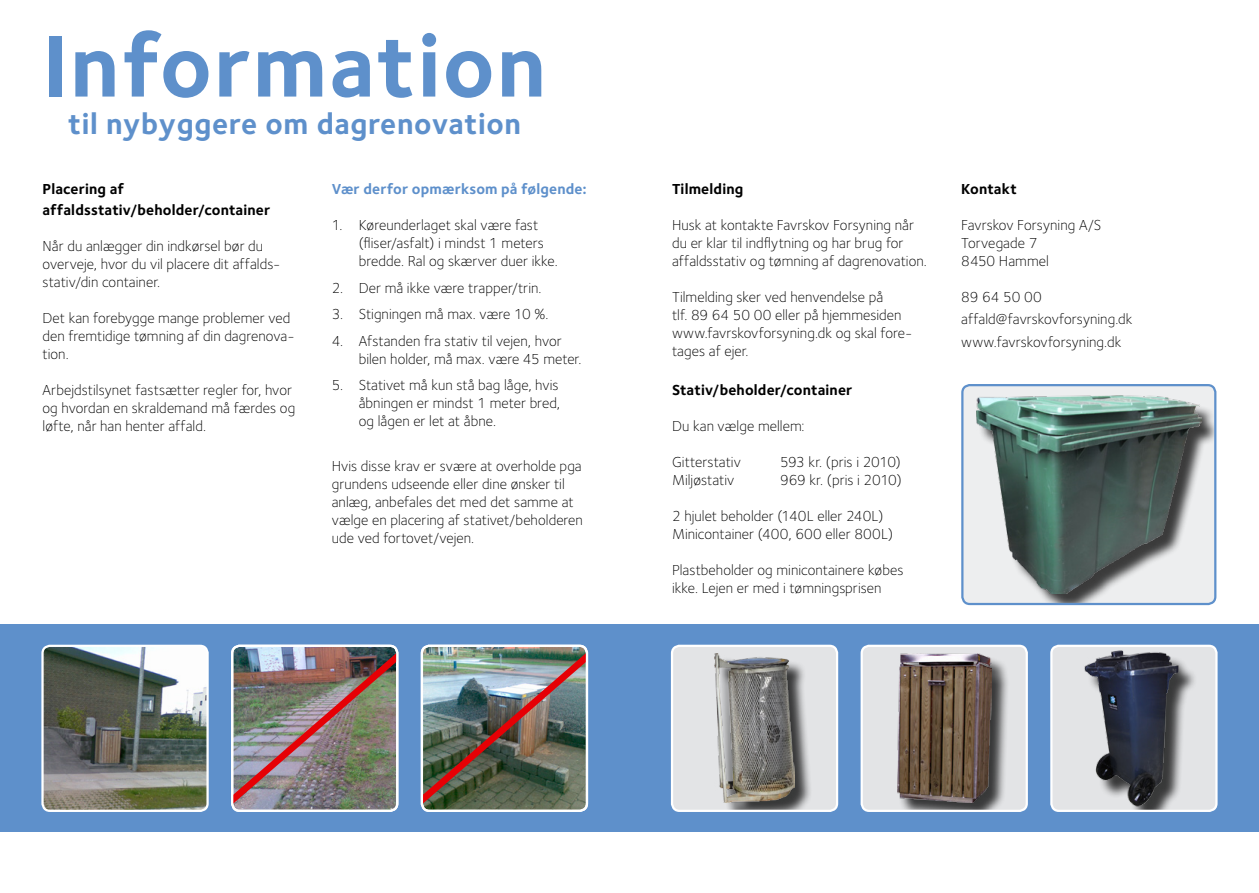
<style>
.page{position:relative;width:1259px;height:893px;background:#fff}
.page>*{position:absolute;margin:0;border:0;box-sizing:border-box;transform-origin:0 0}
.t1{font:700 90px "Foundry Sterling";letter-spacing:.02em;color:#5e90cb}
.t2{font:700 30px "Foundry Sterling";letter-spacing:.02em;color:#5e90cb}
.t3{font:300 15px/18px "Foundry Sterling";color:#000}
.t4{font:700 15px/21px "Foundry Sterling";letter-spacing:.01em;color:#000}
.t5{font:700 15px "Foundry Sterling";letter-spacing:.01em;color:#5e90cb}
</style>
<div class="page">
<div style="left:0;top:625px;width:1259px;height:207px;background:#5e90cb"></div>
<img style="left:44px;top:648px;width:162px;height:161px">
<div style="left:41px;top:645px;width:168px;height:167px;border:2px solid #fff;border-radius:8px"></div>
<div style="left:672px;top:646px;width:165px;height:165px;background:#e3e4e6;border-radius:8px"></div>
<div style="left:717px;top:656px;width:96px;height:155px;background:#000;opacity:.75"></div>
<img style="left:714px;top:654px;width:80px;height:149px">
<div style="left:671px;top:645px;width:167px;height:167px;border:2px solid #fff;border-radius:8px"></div>
<img style="left:1053px;top:646px;width:163px;height:165px">
<div style="left:1050px;top:645px;width:167px;height:167px;border:2px solid #fff;border-radius:8px"></div>
<div style="left:962px;top:385px;width:253px;height:219px;background:#edeeef;border-radius:8px"></div>
<div style="left:979px;top:398px;width:236px;height:206px;background:#000;opacity:.75"></div>
<img style="left:976px;top:396px;width:225px;height:197px">
<div style="left:961px;top:384px;width:255px;height:221px;border:2px solid #5e90cb;border-radius:8px"></div>
<div style="left:861px;top:646px;width:165px;height:165px;background:#e3e4e6;border-radius:8px"></div>
<div style="left:899px;top:656px;width:111px;height:155px;background:#000;opacity:.75"></div>
<img style="left:897px;top:654px;width:94px;height:149px">
<div style="left:860px;top:645px;width:168px;height:167px;border:2px solid #fff;border-radius:8px"></div>
<img style="left:232px;top:646px;width:165px;height:165px">
<div style="left:231px;top:645px;width:167px;height:167px;border:2px solid #fff;border-radius:8px"></div>
<img style="left:422px;top:646px;width:165px;height:165px">
<div style="left:421px;top:645px;width:167px;height:167px;border:2px solid #fff;border-radius:8px"></div>
<h1 class="t1" style="left:43px;top:13px;width:505px">Information</h1>
<h2 class="t2" style="left:68px;top:106px;width:454px">til nybyggere om dagrenovation</h2>
<p class="t4" style="left:43px;top:178px;width:229px">Placering af affaldsstativ/beholder/container</p>
<p class="t3" style="left:43px;top:237px;width:239px">Når du anlægger din indkørsel bør du overveje, hvor du vil placere dit affalds&shy;stativ/din container.</p>
<p class="t3" style="left:43px;top:309px;width:254px">Det kan forebygge mange problemer ved den fremtidige tømning af din dagrenova&shy;tion.</p>
<p class="t3" style="left:43px;top:381px;width:254px">Arbejdstilsynet fastsætter regler for, hvor og hvordan en skraldemand må færdes og løfte, når han henter affald.</p>
<p class="t5" style="left:332px;top:180px;width:257px">Vær derfor opmærksom på følgende:</p>
<p class="t3" style="left:359px;top:216px;width:200px;text-indent:-27px">1. Køreunderlaget skal være fast (fliser/asfalt) i mindst 1 meters bredde. Ral og skærver duer ikke.</p>
<p class="t3" style="left:332px;top:278px;width:211px">2. Der må ikke være trapper/trin.</p>
<p class="t3" style="left:332px;top:305px;width:218px">3. Stigningen må max. være 10 %.</p>
<p class="t3" style="left:359px;top:331px;width:224px;text-indent:-27px">4. Afstanden fra stativ til vejen, hvor bilen holder, må max. være 45 meter.</p>
<p class="t3" style="left:359px;top:376px;width:203px;text-align:justify;text-indent:-27px">5. Stativet må kun stå bag låge, hvis åbningen er mindst 1 meter bred, og lågen er let at åbne.</p>
<p class="t3" style="left:332px;top:457px;width:253px">Hvis disse krav er svære at overholde pga grundens udseende eller dine ønsker til anlæg, anbefales det med det samme at vælge en placering af stativet/beholderen ude ved fortovet/vejen.</p>
<p class="t4" style="left:672px;top:178px;width:73px">Tilmelding</p>
<p class="t3" style="left:672px;top:216px;width:256px">Husk at kontakte Favrskov Forsyning når du er klar til indflytning og har brug for affaldsstativ og tømning af dagrenovation.</p>
<p class="t3" style="left:672px;top:288px;width:242px">Tilmelding sker ved henvendelse på<br>tlf. 89 64 50 00 eller på hjemmesiden www.favrskovforsyning.dk og skal fore&shy;tages af ejer.</p>
<p class="t4" style="left:672px;top:379px;width:182px">Stativ/beholder/container</p>
<p class="t3" style="left:672px;top:417px;width:134px">Du kan vælge mellem:</p>
<p class="t3" style="left:672px;top:453px;width:70px">Gitterstativ</p>
<p class="t3" style="left:780px;top:453px;width:122px">593 kr. (pris i 2010)</p>
<p class="t3" style="left:672px;top:471px;width:64px">Miljøstativ</p>
<p class="t3" style="left:780px;top:471px;width:123px">969 kr. (pris i 2010)</p>
<p class="t3" style="left:672px;top:507px;width:222px">2 hjulet beholder (140L eller 240L)<br>Minicontainer (400, 600 eller 800L)</p>
<p class="t3" style="left:672px;top:561px;width:233px">Plastbeholder og minicontainere købes ikke. Lejen er med i tømningsprisen</p>
<p class="t4" style="left:961px;top:178px;width:57px">Kontakt</p>
<p class="t3" style="left:961px;top:216px;width:142px">Favrskov Forsyning A/S<br>Torvegade 7<br>8450 Hammel</p>
<p class="t3" style="left:961px;top:286px;width:173px;line-height:22.2px">89 64 50 00 affald@favrskovforsyning.dk www.favrskovforsyning.dk</p>
</div>
